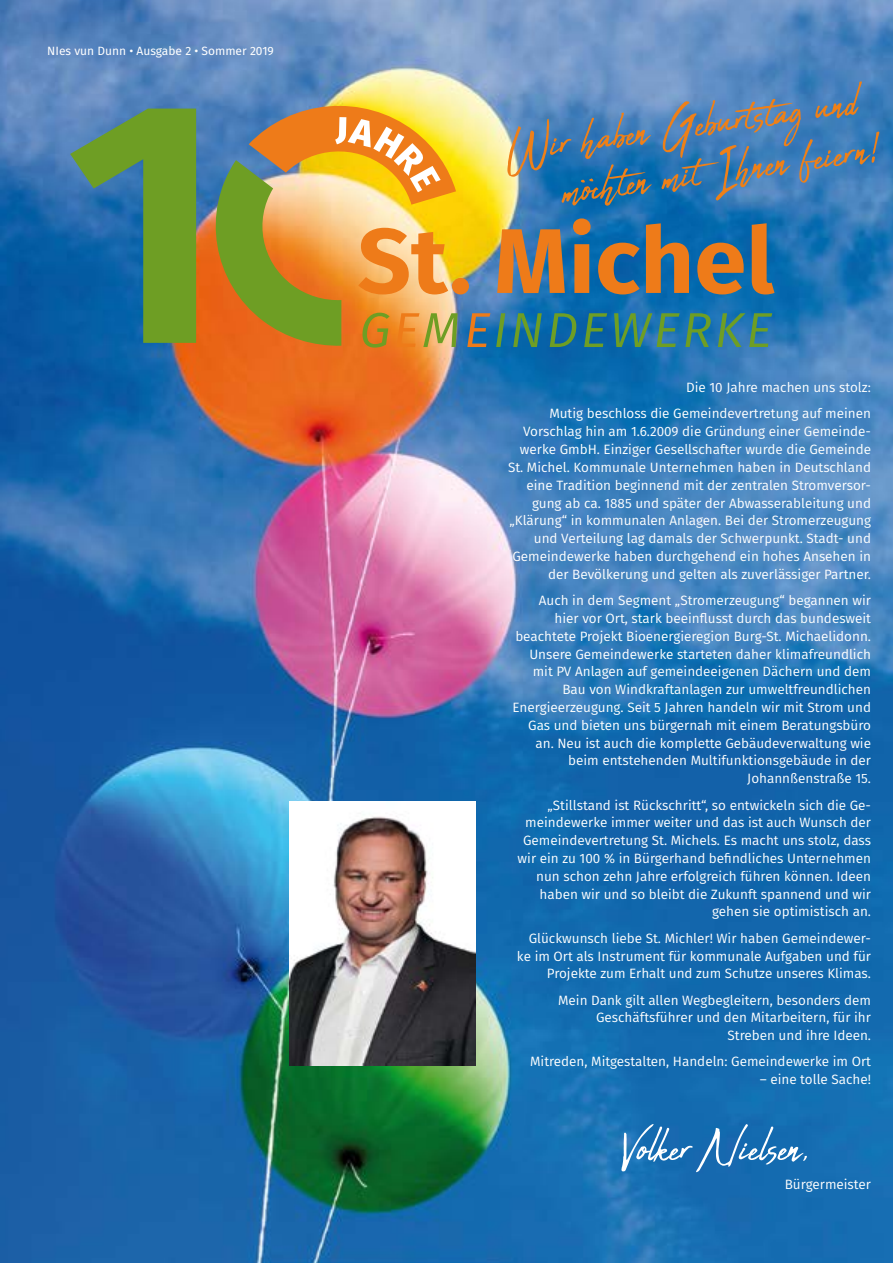
<style>
.page{position:relative;width:893px;height:1263px;background:#fff}
.page>*{position:absolute;margin:0;border:0;box-sizing:border-box;transform-origin:0 0}
.t1{font:60.75px/48.9px "Abuget";color:#ee8018}
.t2{font:60.75px "Abuget";color:#fff}
.t3{font:13.5px/17.9px "Fira Sans";color:#fff;text-align:right}
.t4{font:12px "Fira Sans";color:#fff}
</style>
<div class="page">
<img style="left:0;top:0;width:893px;height:1263px">
<img style="left:289px;top:801px;width:186px;height:264px">
<div style="left:452px;top:278px;width:17px;height:16px;background:#ee7b19;border-radius:50%"></div>
<svg style="left:497px;top:229px;width:68px;height:64px;background:#b47b48"></svg>
<svg style="left:573px;top:218px;width:18px;height:75px"></svg>
<svg style="left:598px;top:243px;width:42px;height:51px;background:#816f5c"></svg>
<svg style="left:646px;top:223px;width:43px;height:70px;background:#957351"></svg>
<svg style="left:697px;top:243px;width:47px;height:51px;background:#99744e"></svg>
<svg style="left:752px;top:223px;width:22px;height:71px;background:#a47547"></svg>
<svg style="left:467px;top:313px;width:23px;height:34px"></svg>
<svg style="left:496px;top:313px;width:9px;height:34px"></svg>
<svg style="left:513px;top:313px;width:29px;height:34px"></svg>
<svg style="left:550px;top:313px;width:26px;height:34px"></svg>
<svg style="left:584px;top:313px;width:23px;height:34px"></svg>
<svg style="left:614px;top:313px;width:97px;height:34px;background:#368082"></svg>
<svg style="left:718px;top:313px;width:54px;height:34px;background:#3e8387"></svg>
<svg style="left:70px;top:93px;width:388px;height:255px;background:#9e9659"></svg>
<p class="t4" style="left:47px;top:41px;width:228px">NIes vun Dunn • Ausgabe 2 • Sommer 2019</p>
<h1 class="t1" style="left:552px;top:120px;width:326px;text-indent:-50px;rotate:-8deg">Wir haben Geburtstag und möchten mit Ihnen feiern!</h1>
<p class="t3" style="left:549px;top:374px;width:323px;line-height:26.2px">Die 10 Jahre machen uns stolz:<br>Mutig beschloss die Gemeindevertretung auf meinen</p>
<p class="t3" style="left:508px;top:422px;width:365px">Vorschlag hin am 1.6.2009 die Gründung einer Gemeinde&shy;werke GmbH. Einziger Gesellschafter wurde die Gemeinde St. Michel. Kommunale Unternehmen haben in Deutschland eine Tradition beginnend mit der zentralen Stromversor&shy;gung ab ca. 1885 und später der Abwasserableitung und „Klärung“ in kommunalen Anlagen. Bei der Stromerzeugung und Verteilung lag damals der Schwerpunkt. Stadt- und Gemeindewerke haben durchgehend ein hohes Ansehen in der Bevölkerung und gelten als zuverlässiger Partner.</p>
<p class="t3" style="left:512px;top:591px;width:360px">Auch in dem Segment „Stromerzeugung“ begannen wir hier vor Ort, stark beeinflusst durch das bundesweit beachtete Projekt Bioenergieregion Burg-St. Michaelidonn.<br>Unsere Gemeindewerke starteten daher klimafreundlich mit PV Anlagen auf gemeindeeigenen Dächern und dem Bau von Windkraftanlagen zur umweltfreundlichen Energieerzeugung. Seit 5 Jahren handeln wir mit Strom und Gas und bieten uns bürgernah mit einem Beratungsbüro an. Neu ist auch die komplette Gebäudeverwaltung wie beim entstehenden Multifunktionsgebäude in der Johannßenstraße 15.</p>
<p class="t3" style="left:518px;top:795px;width:355px">„Stillstand ist Rückschritt“, so entwickeln sich die Ge&shy;meindewerke immer weiter und das ist auch Wunsch der Gemeindevertretung St. Michels. Es macht uns stolz, dass wir ein zu 100 % in Bürgerhand befindliches Unternehmen nun schon zehn Jahre erfolgreich führen können. Ideen haben wir und so bleibt die Zukunft spannend und wir gehen sie optimistisch an.</p>
<p class="t3" style="left:517px;top:929px;width:356px">Glückwunsch liebe St. Michler! Wir haben Gemeindewer&shy;ke im Ort als Instrument für kommunale Aufgaben und für<br>Projekte zum Erhalt und zum Schutze unseres Klimas.</p>
<p class="t3" style="left:558px;top:991px;width:314px">Mein Dank gilt allen Wegbegleitern, besonders dem<br>Geschäftsführer und den Mitarbeitern, für ihr<br>Streben und ihre Ideen.</p>
<p class="t3" style="left:530px;top:1052px;width:342px">Mitreden, Mitgestalten, Handeln: Gemeindewerke im Ort</p>
<p class="t3" style="left:760px;top:1070px;width:113px">– eine tolle Sache!</p>
<h1 class="t2" style="left:621px;top:1113px;width:189px">Volker Nielsen,</h1>
<p class="t3" style="left:785px;top:1175px;width:88px">Bürgermeister</p>
</div>
